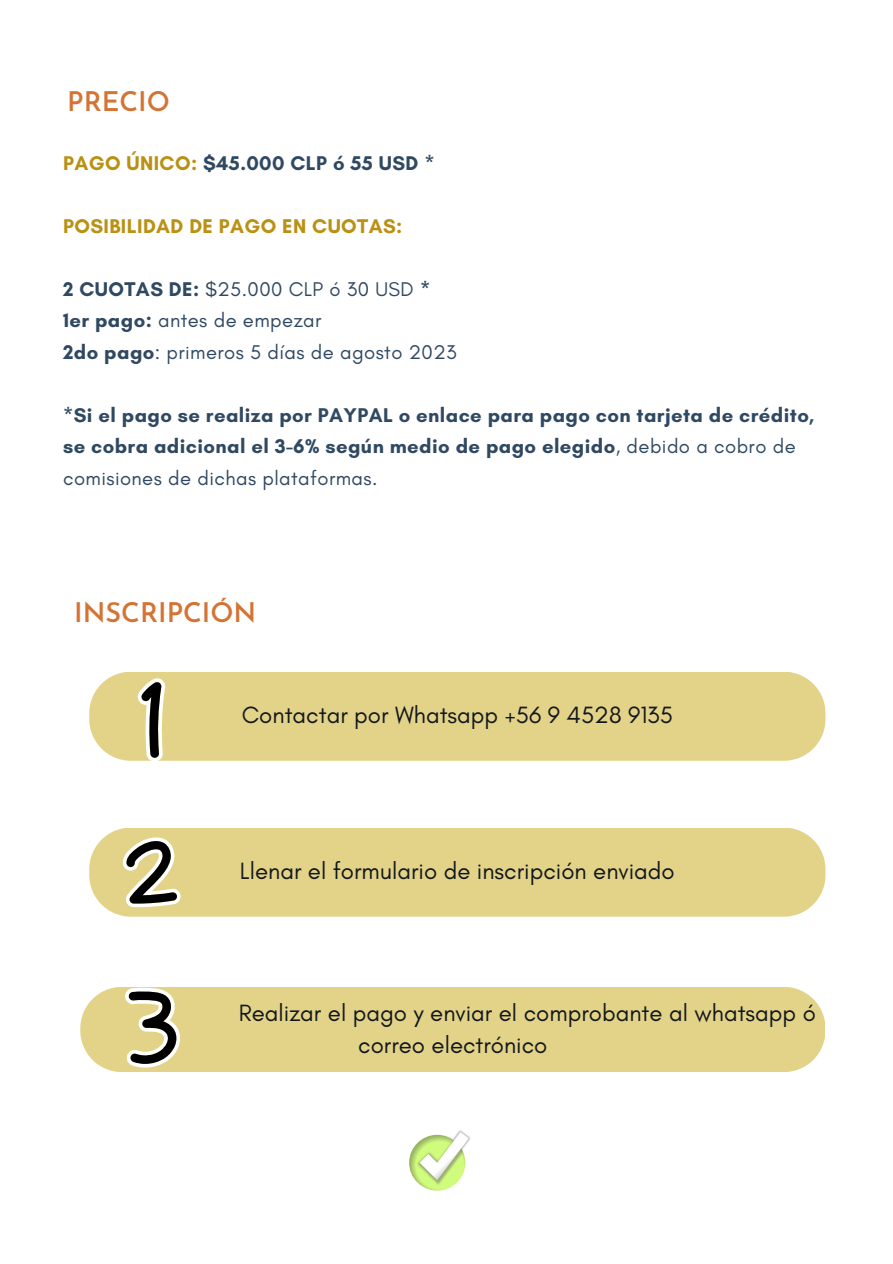
<style>
.page{position:relative;width:893px;height:1264px;background:#fff}
.page>*{position:absolute;margin:0;border:0;box-sizing:border-box;transform-origin:0 0}
.t1{font:600 27px "Josefin Sans";color:#d37434}
.t2{font:24px/32.5px "Glacial Indifference";color:#11171d}
.t3{font:700 20.25px/31.5px "Glacial Indifference";letter-spacing:.02em;color:#304962}
.t4{font:20.25px "Glacial Indifference";letter-spacing:.02em;color:#304962}
.t5{font:700 20.25px "Glacial Indifference";letter-spacing:.02em;color:#ba9113}
.s1{color:#ba9113}
.s2{font-weight:700}
.s3{font-weight:400}
</style>
<div class="page">
<div style="left:89px;top:672px;width:736px;height:88px;background:#e3d388"></div>
<div style="left:89px;top:828px;width:736px;height:88px;background:#e3d388"></div>
<div style="left:80px;top:987px;width:745px;height:84px;background:#e3d388"></div>
<svg style="left:137px;top:678px;width:28px;height:83px"></svg>
<svg style="left:122px;top:837px;width:59px;height:70px"></svg>
<svg style="left:125px;top:987px;width:56px;height:80px"></svg>
<svg style="left:409px;top:1134px;width:56px;height:56px"></svg>
<img style="left:414px;top:1141px;width:45px;height:46px">
<svg style="left:419px;top:1131px;width:50px;height:49px"></svg>
<p class="t1" style="left:67px;top:91px;width:104px">PRECIO</p>
<p class="t3" style="left:63px;top:147px;width:373px"><span class="s1">PAGO ÚNICO:</span> $45.000 CLP ó 55 USD *</p>
<p class="t5" style="left:63px;top:213px;width:341px">POSIBILIDAD DE PAGO EN CUOTAS:</p>
<p class="t4" style="left:63px;top:276px;width:369px"><span class="s2">2 CUOTAS DE:</span> $25.000 CLP ó 30 USD <span class="s2">*</span></p>
<p class="t4" style="left:63px;top:308px;width:260px"><span class="s2">1er pago:</span> antes de empezar</p>
<p class="t4" style="left:63px;top:339px;width:395px"><span class="s2">2do pago</span>: primeros 5 días de agosto 2023</p>
<p class="t3" style="left:63px;top:399px;width:752px">*Si el pago se realiza por PAYPAL o enlace para pago con tarjeta de crédito, se cobra adicional el 3-6% según medio de pago elegido<span class="s3">, debido a cobro de comisiones de dichas plataformas.</span></p>
<p class="t1" style="left:74px;top:601px;width:184px">INSCRIPCIÓN</p>
<p class="t2" style="left:242px;top:698px;width:432px">Contactar por Whatsapp +56 9 4528 9135</p>
<p class="t2" style="left:240px;top:854px;width:436px">Llenar el formulario de inscripción enviado</p>
<p class="t2" style="left:358px;top:995px;width:459px;text-indent:-119px">Realizar el pago y enviar el comprobante al whatsapp ó correo electrónico</p>
</div>
